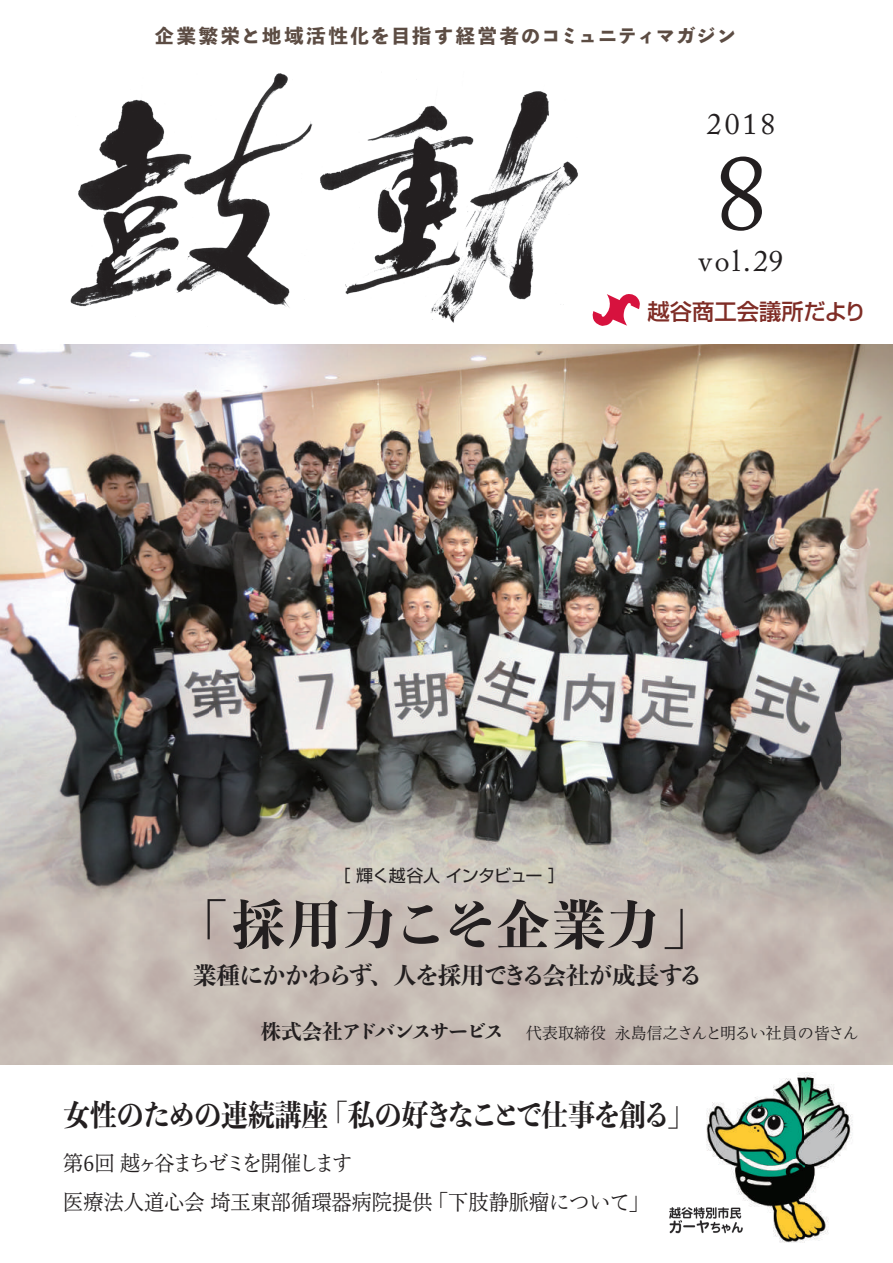
<style>
.page{position:relative;width:893px;height:1263px;background:#fff}
.page>*{position:absolute;margin:0;border:0;box-sizing:border-box;transform-origin:0 0}
.t1{font:106.35px "Adobe Caslon Pro";color:#231f20}
.t2{font:800 53.1px "Toppan Bunkyu Midashi Mincho Std N";letter-spacing:.02em;color:#231f20}
.t3{font:800 29.7px "Toppan Bunkyu Midashi Mincho Std N";letter-spacing:-.035em;color:#231f20;scale:.9 1}
.t4{font:29.7px "Adobe Caslon Pro";letter-spacing:.1em;color:#231f20}
.t5{font:800 23.4px "Toppan Bunkyu Midashi Mincho Std N";letter-spacing:-.02em;color:#231f20}
.t6{font:500 22.35px "Shin Go Pro";color:#7f2d26}
.t7{font:21.3px/39.3px "Toppan Bunkyu Mincho Pr 6 N";color:#231f20;scale:.95 1}
.t8{font:800 19.2px "Toppan Bunkyu Midashi Gothic Std N";letter-spacing:.085em;color:#5c4c43}
.t9{font:16.95px "Shin Go Pro";letter-spacing:-.04em;color:#231f20}
.t10{font:15.9px "Toppan Bunkyu Mincho Pr 6 N";color:#231f20}
.s1{font-family:"Toppan Bunkyu Midashi Mincho Std N";font-weight:800;font-size:20.25px}
</style>
<div class="page">
<img style="left:70px;top:73px;width:508px;height:250px">
<img style="left:0;top:344px;width:893px;height:720px">
<img style="left:706px;top:1073px;width:147px;height:170px">
<img style="left:669px;top:1206px;width:76px;height:27px">
<svg style="left:592px;top:294px;width:48px;height:32px"></svg>
<p class="t8" style="left:155px;top:21px;width:582px">企業繁栄と地域活性化を目指す経営者のコミュニティマガジン</p>
<h3 class="t4" style="left:707px;top:106px;width:70px">2018</h3>
<h1 class="t1" style="left:714px;top:130px;width:55px">8</h1>
<h3 class="t4" style="left:699px;top:243px;width:86px">vol.29</h3>
<p class="t6" style="left:647px;top:293px;width:221px">越谷商工会議所だより</p>
<p class="t9" style="left:333px;top:861px;width:233px">［ 輝く越谷人 インタビュー ］</p>
<h2 class="t2" style="left:175px;top:883px;width:543px">「採用力こそ企業力」</h2>
<p class="t5" style="left:193px;top:957px;width:511px">業種にかかわらず、人を採用できる会社が成長する</p>
<p class="t10" style="left:261px;top:1018px;width:599px"><span class="s1">株式会社アドバンスサービス</span> 代表取締役 永島信之さんと明るい社員の皆さん</p>
<h3 class="t3" style="left:63px;top:1092px;width:702px">女性のための連続講座 「私の好きなことで仕事を創る」</h3>
<p class="t7" style="left:63px;top:1141px;width:618px">第6回 越ヶ谷まちゼミを開催します<br>医療法人道心会 埼玉東部循環器病院提供 「下肢静脈瘤について」</p>
</div>
